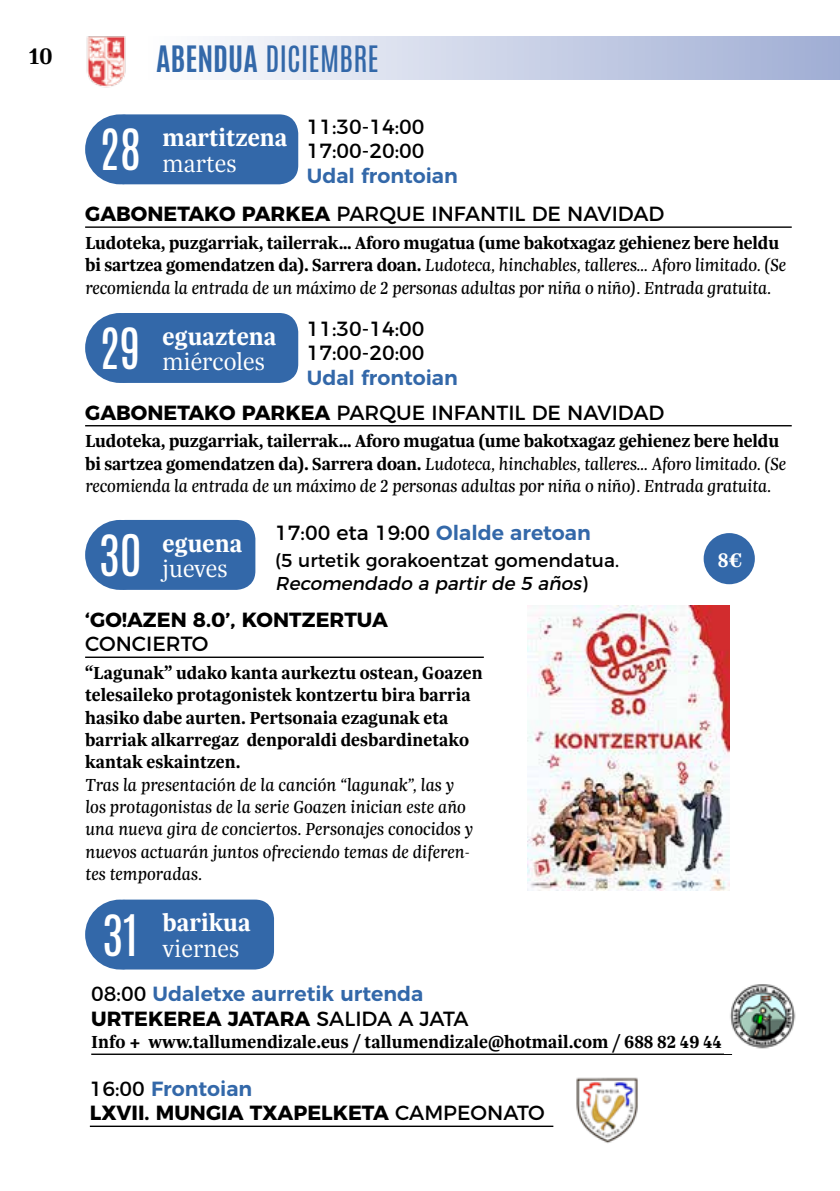
<style>
.page{position:relative;width:840px;height:1191px;background:#fff}
.page>*{position:absolute;margin:0;border:0;box-sizing:border-box;transform-origin:0 0}
.t1{font:47.8px "Antonio";color:#fff}
.t2{font:30.4px "Antonio";color:#3368a9}
.t3{font:700 25.4px "Trola";color:#fff}
.t4{font:300 25.4px "Trola";color:#fff}
.t5{font:600 24px "Trola";color:#000}
.t6{font:700 21px "Trola";color:#fff}
.t7{font:20.4px/24px "Montserrat";color:#000}
.t8{font:600 20.4px/24.6px "Montserrat";color:#3368a9}
.t9{font:700 20.4px/24.6px "Montserrat";color:#000}
.t10{font:italic 18.6px/22.4px "Trola";letter-spacing:-.01em;color:#000}
.t11{font:700 18.6px/22.4px "Trola";color:#000}
.t12{font:18.6px/22.4px "Montserrat";color:#000}
.s1{font-weight:700}
.s2{font-weight:700;font-style:normal}
.s3{font-weight:600;color:#3368a9}
.s4{font-style:italic}
.s5{font-weight:400;color:#000}
.s6{font-weight:700;color:#000}
.s7{font-weight:400}
</style>
<div class="page">
<div style="left:142px;top:36px;width:697px;height:44px;background:linear-gradient(to right,#fff,#a0aed4)"></div>
<img style="left:86px;top:36px;width:40px;height:52px">
<div style="left:106px;top:114px;width:192px;height:70px;background:#3368a9;border-radius:19px"></div>
<div style="left:85px;top:114px;width:70px;height:70px;background:#3368a9;border-radius:50%"></div>
<hr style="left:85px;top:226px;width:706px;height:2px;background:#000">
<div style="left:106px;top:313px;width:192px;height:70px;background:#3368a9;border-radius:19px"></div>
<div style="left:85px;top:313px;width:70px;height:70px;background:#3368a9;border-radius:50%"></div>
<hr style="left:85px;top:425px;width:706px;height:1px;background:#000">
<div style="left:106px;top:520px;width:149px;height:70px;background:#3368a9;border-radius:19px"></div>
<div style="left:85px;top:520px;width:70px;height:70px;background:#3368a9;border-radius:50%"></div>
<hr style="left:85px;top:656px;width:398px;height:2px;background:#000">
<div style="left:703px;top:533px;width:51px;height:51px;background:#3368a9;border-radius:50%"></div>
<div style="left:106px;top:899px;width:168px;height:70px;background:#3368a9;border-radius:19px"></div>
<div style="left:85px;top:899px;width:70px;height:70px;background:#3368a9;border-radius:50%"></div>
<hr style="left:91px;top:1053px;width:640px;height:2px;background:#000">
<img style="left:730px;top:984px;width:66px;height:65px">
<hr style="left:90px;top:1125px;width:463px;height:2px;background:#000">
<img style="left:576px;top:1077px;width:62px;height:66px">
<img style="left:527px;top:605px;width:201px;height:286px">
<p class="t5" style="left:29px;top:40px;width:25px">10</p>
<h2 class="t2" style="left:156px;top:37px;width:224px"><span class="s1">ABENDUA</span> DICIEMBRE</h2>
<p class="t7" style="left:306px;top:113px;width:119px">11:30-14:00<br>17:00-20:00</p>
<p class="t8" style="left:306px;top:162px;width:152px">Udal frontoian</p>
<h1 class="t1" style="left:99px;top:115px;width:43px">28</h1>
<h3 class="t3" style="left:162px;top:121px;width:126px">martitzena</h3>
<h3 class="t4" style="left:162px;top:147px;width:76px">martes</h3>
<p class="t7" style="left:85px;top:200px;width:580px"><span class="s1">GABONETAKO PARKEA</span> PARQUE INFANTIL DE NAVIDAD</p>
<p class="t10" style="left:85px;top:231px;width:701px"><span class="s2">Ludoteka, puzgarriak, tailerrak… Aforo mugatua (ume bakotxagaz gehienez bere heldu bi sartzea gomendatzen da). Sarrera doan.</span> Ludoteca, hinchables, talleres… Aforo limitado. (Se recomienda la entrada de un máximo de 2 personas adultas por niña o niño). Entrada gratuita.</p>
<p class="t7" style="left:306px;top:315px;width:119px">11:30-14:00<br>17:00-20:00</p>
<p class="t8" style="left:306px;top:364px;width:152px">Udal frontoian</p>
<h1 class="t1" style="left:99px;top:313px;width:43px">29</h1>
<h3 class="t3" style="left:162px;top:319px;width:115px">eguaztena</h3>
<h3 class="t4" style="left:162px;top:345px;width:104px">miércoles</h3>
<p class="t7" style="left:85px;top:399px;width:580px"><span class="s1">GABONETAKO PARKEA</span> PARQUE INFANTIL DE NAVIDAD</p>
<p class="t10" style="left:85px;top:429px;width:701px"><span class="s2">Ludoteka, puzgarriak, tailerrak… Aforo mugatua (ume bakotxagaz gehienez bere heldu bi sartzea gomendatzen da). Sarrera doan.</span> Ludoteca, hinchables, talleres… Aforo limitado. (Se recomienda la entrada de un máximo de 2 personas adultas por niña o niño). Entrada gratuita.</p>
<p class="t7" style="left:275px;top:519px;width:317px">17:00 eta 19:00 <span class="s3">Olalde aretoan</span></p>
<p class="t12" style="left:275px;top:548px;width:345px">(5 urtetik gorakoentzat gomendatua.<br><span class="s4">Recomendado a partirde 5 años</span>)</p>
<p class="t6" style="left:717px;top:545px;width:26px">8€</p>
<h1 class="t1" style="left:99px;top:520px;width:44px">30</h1>
<h3 class="t3" style="left:162px;top:526px;width:81px">eguena</h3>
<h3 class="t4" style="left:162px;top:552px;width:67px">jueves</h3>
<p class="t9" style="left:85px;top:605px;width:304px">‘GO!AZEN 8.0’, KONTZERTUA</p>
<p class="t7" style="left:85px;top:630px;width:125px">CONCIERTO</p>
<p class="t11" style="left:85px;top:661px;width:399px">“Lagunak” udako kanta aurkeztu ostean, Goazen telesaileko protagonistek kontzertu bira barria hasiko dabe aurten. Pertsonaia ezagunak eta barriak alkarregaz denporaldi desbardinetako kantak eskaintzen.</p>
<p class="t10" style="left:85px;top:773px;width:389px">Tras la presentación de la canción “lagunak”, las y los protagonistas de la serie Goazen inician este año una nueva gira de conciertos. Personajes conocidos y nuevos actuarán juntos ofreciendo temas de diferen&shy;tes temporadas.</p>
<h1 class="t1" style="left:102px;top:900px;width:38px">31</h1>
<h3 class="t3" style="left:162px;top:905px;width:90px">barikua</h3>
<h3 class="t4" style="left:162px;top:932px;width:78px">viernes</h3>
<p class="t8" style="left:91px;top:980px;width:379px"><span class="s5">08:00</span> Udaletxe aurretik urtenda<br><span class="s6">URTEKEREA JATARA</span> <span class="s5">SALIDA A JATA</span></p>
<p class="t11" style="left:91px;top:1030px;width:632px">Info + www.tallumendizale.eus / tallumendizale@hotmail.com / 688 82 49 44</p>
<p class="t9" style="left:90px;top:1074px;width:456px"><span class="s7">16:00</span> <span class="s3">Frontoian<br></span>LXVII. MUNGIA TXAPELKETA <span class="s7">CAMPEONATO</span></p>
</div>
